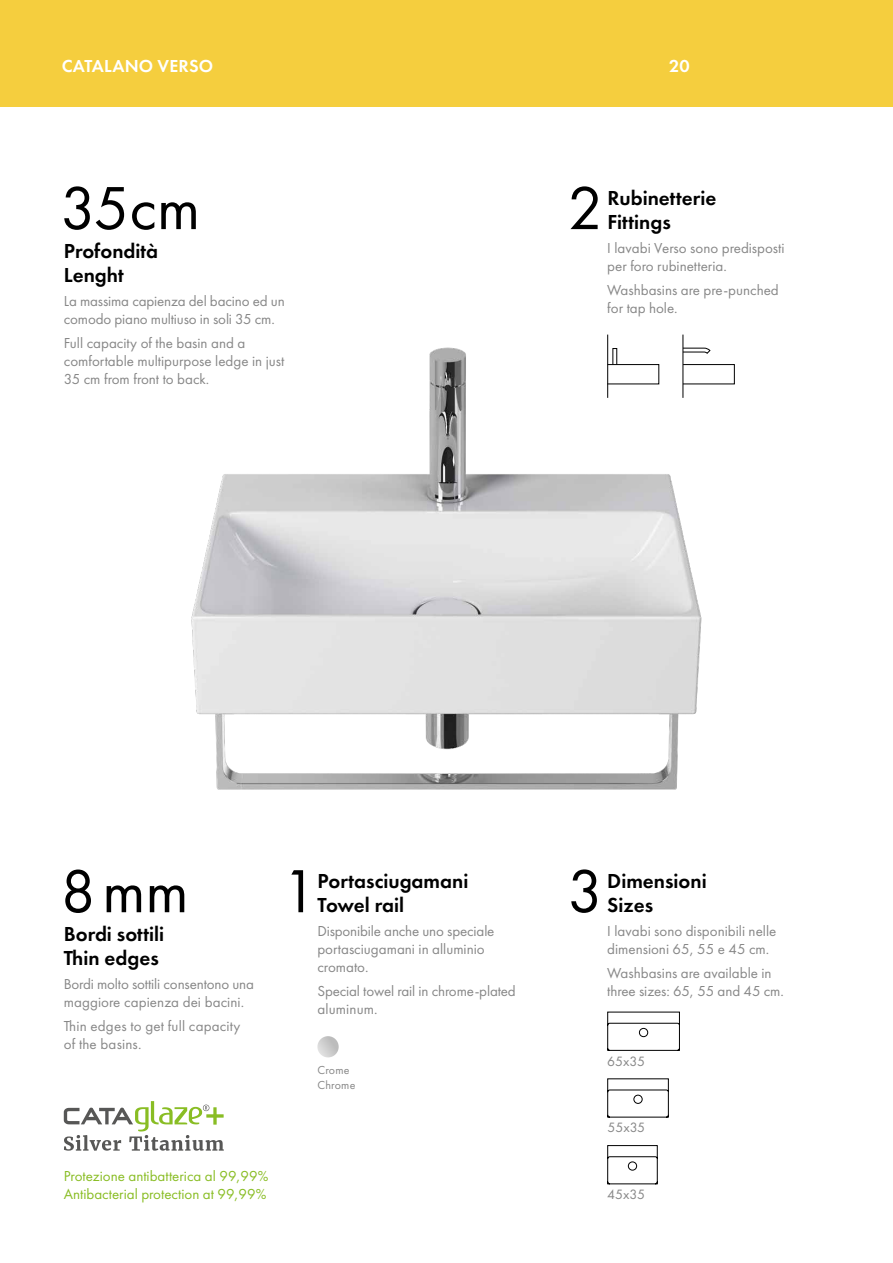
<style>
.page{position:relative;width:893px;height:1263px;background:#fff}
.page>*{position:absolute;margin:0;border:0;box-sizing:border-box;transform-origin:0 0}
.t1{font:63px "Futura PT";color:#000}
.t2{font:600 21px/24px "Futura PT";color:#000}
.t3{font:600 18px "Futura PT";letter-spacing:.01em;color:#fff}
.t4{font:15px/18px "Futura PT";color:#878787}
.t5{font:15px/18px "Futura PT";color:#89bd24}
.t6{font:14.1px "Futura PT";color:#878787}
.t7{font:12px/15px "Futura PT";letter-spacing:.015em;color:#878787}
</style>
<div class="page">
<div style="left:0;top:0;width:893px;height:106px;background:#f5ce3e"></div>
<svg style="left:607px;top:1145px;width:51px;height:39px"></svg>
<svg style="left:607px;top:1011px;width:73px;height:40px"></svg>
<svg style="left:607px;top:1078px;width:62px;height:40px"></svg>
<img style="left:191px;top:346px;width:512px;height:444px">
<div style="left:317px;top:1036px;width:22px;height:21px;background:linear-gradient(to right,#dfdfdf,#bbb);border-radius:50%"></div>
<svg style="left:64px;top:1101px;width:160px;height:50px"></svg>
<hr style="left:683px;top:335px;width:1px;height:63px;background:#000">
<div style="left:683px;top:364px;width:52px;height:20px;border:1px solid #000"></div>
<svg style="left:682px;top:347px;width:29px;height:7px"></svg>
<div style="left:607px;top:364px;width:52px;height:20px;border:1px solid #000"></div>
<hr style="left:607px;top:335px;width:1px;height:63px;background:#000">
<p class="t3" style="left:62px;top:54px;width:153px">CATALANO VERSO</p>
<p class="t3" style="left:669px;top:54px;width:22px">20</p>
<h1 class="t1" style="left:60px;top:171px;width:141px">35cm</h1>
<h1 class="t1" style="left:567px;top:171px;width:37px">2</h1>
<h2 class="t2" style="left:64px;top:239px;width:96px">Profondità<br>Lenght</h2>
<p class="t4" style="left:64px;top:292px;width:223px">La massima capienza del bacino ed un comodo piano multiuso in soli 35 cm.</p>
<p class="t4" style="left:64px;top:334px;width:222px">Full capacity of the basin and a comfortable multipurpose ledge in just<br>35 cm from front to back.</p>
<h2 class="t2" style="left:607px;top:186px;width:110px">Rubinetterie<br>Fittings</h2>
<p class="t4" style="left:607px;top:239px;width:179px">I lavabi Verso sono predisposti per foro rubinetteria.</p>
<p class="t4" style="left:607px;top:281px;width:173px">Washbasins are pre-punched for tap hole.</p>
<h1 class="t1" style="left:60px;top:854px;width:130px">8mm</h1>
<h2 class="t2" style="left:64px;top:922px;width:102px">Bordi sottili<br>Thin edges</h2>
<p class="t4" style="left:64px;top:975px;width:192px">Bordi molto sottili consentono una maggiore capienza dei bacini.</p>
<p class="t4" style="left:64px;top:1017px;width:178px">Thin edges to get full capacity of the basins.</p>
<h1 class="t1" style="left:282px;top:854px;width:37px">1</h1>
<h2 class="t2" style="left:317px;top:869px;width:152px">Portasciugamani</h2>
<h2 class="t2" style="left:317px;top:893px;width:88px">Towel rail</h2>
<p class="t4" style="left:317px;top:922px;width:179px">Disponibile anche uno speciale portasciugamani in alluminio cromato.</p>
<p class="t4" style="left:317px;top:982px;width:200px">Special towel rail in chrome-plated aluminum.</p>
<p class="t7" style="left:317px;top:1062px;width:40px">Crome<br>Chrome</p>
<p class="t5" style="left:64px;top:1167px;width:206px">Protezione antibatterica al 99,99%<br>Antibacterial protection at 99,99%</p>
<h1 class="t1" style="left:567px;top:854px;width:37px">3</h1>
<h2 class="t2" style="left:607px;top:869px;width:101px">Dimensioni<br>Sizes</h2>
<p class="t4" style="left:607px;top:922px;width:171px">I lavabi sono disponibili nelle dimensioni 65, 55 e 45 cm.</p>
<p class="t4" style="left:607px;top:964px;width:178px">Washbasins are available in three sizes: 65, 55 and 45 cm.</p>
<p class="t6" style="left:607px;top:1053px;width:39px">65x35</p>
<p class="t6" style="left:607px;top:1119px;width:39px">55x35</p>
<p class="t6" style="left:607px;top:1186px;width:39px">45x35</p>
</div>
